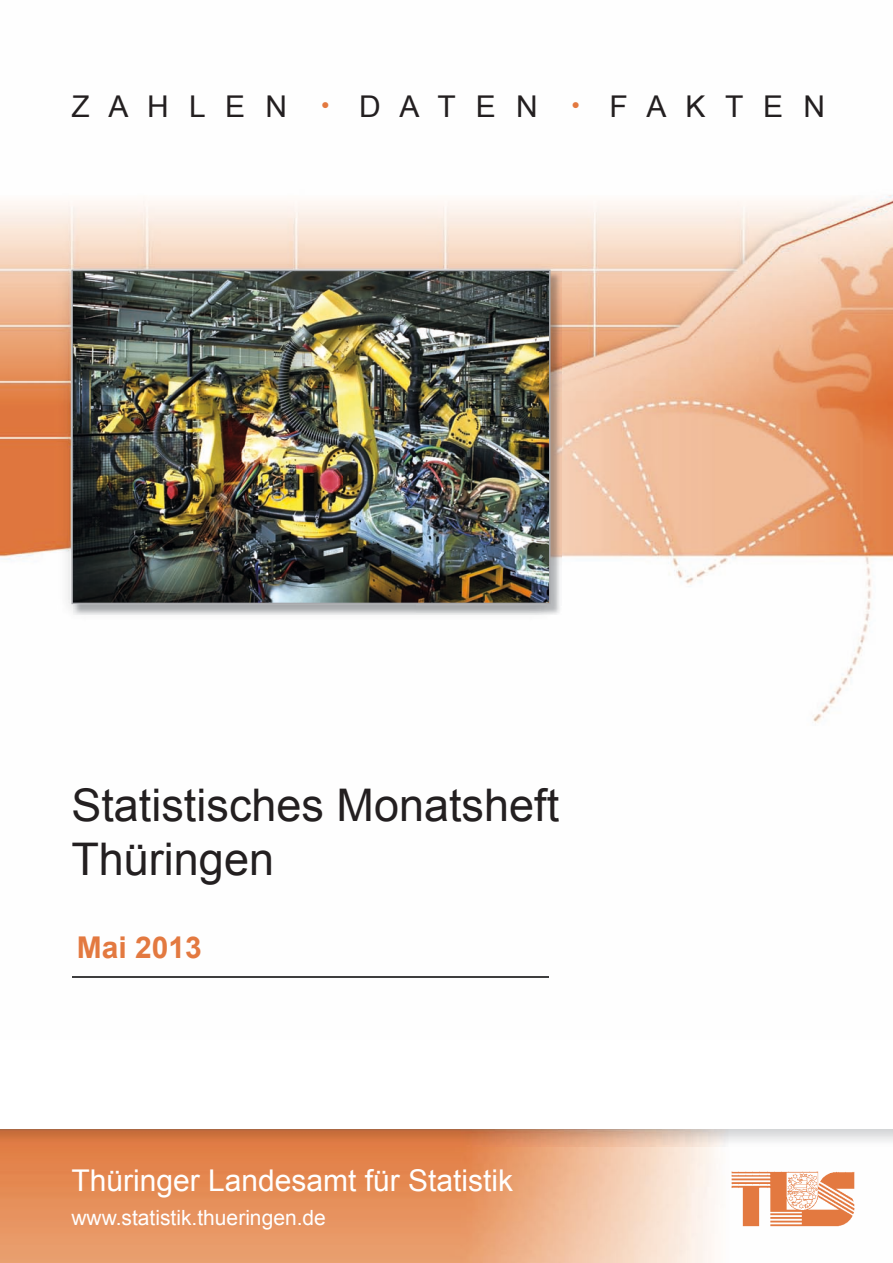
<style>
.page{position:relative;width:893px;height:1263px;background:#fff}
.page>*{position:absolute;margin:0;border:0;box-sizing:border-box;transform-origin:0 0}
.t1{font:45px/54px "Arial";color:#231f20}
.t2{font:30px "Arial";color:#fff}
.t3{font:30px "Arial";color:#231f20}
.t4{font:30px "Arial Bold";color:#e37940}
.t5{font:21px "Arial";color:#fff}
</style>
<div class="page">
<img style="left:0;top:195px;width:893px;height:1068px">
<img style="left:729px;top:1163px;width:132px;height:75px">
<img style="left:0;top:1129px;width:893px;height:18px">
<div style="left:0;top:1082px;width:893px;height:47px;background:#fff"></div>
<div style="left:0;top:1040px;width:893px;height:57px;background:#fff"></div>
<hr style="left:72px;top:976px;width:477px;height:1px;background:#3e3e3f">
<img style="left:73px;top:271px;width:488px;height:344px">
<img style="left:71px;top:270px;width:479px;height:334px">
<p class="t3" style="left:71px;top:87px;width:755px">Z A H L E N <sup>•</sup> D A T E N <sup>•</sup> F A K T E N</p>
<p class="t1" style="left:71px;top:778px;width:489px">Statistisches Monatsheft<br>Thüringen</p>
<p class="t4" style="left:77px;top:928px;width:127px">Mai 2013</p>
<p class="t2" style="left:71px;top:1161px;width:443px">Thüringer Landesamt für Statistik</p>
<p class="t5" style="left:71px;top:1204px;width:256px">www.statistik.thueringen.de</p>
</div>
